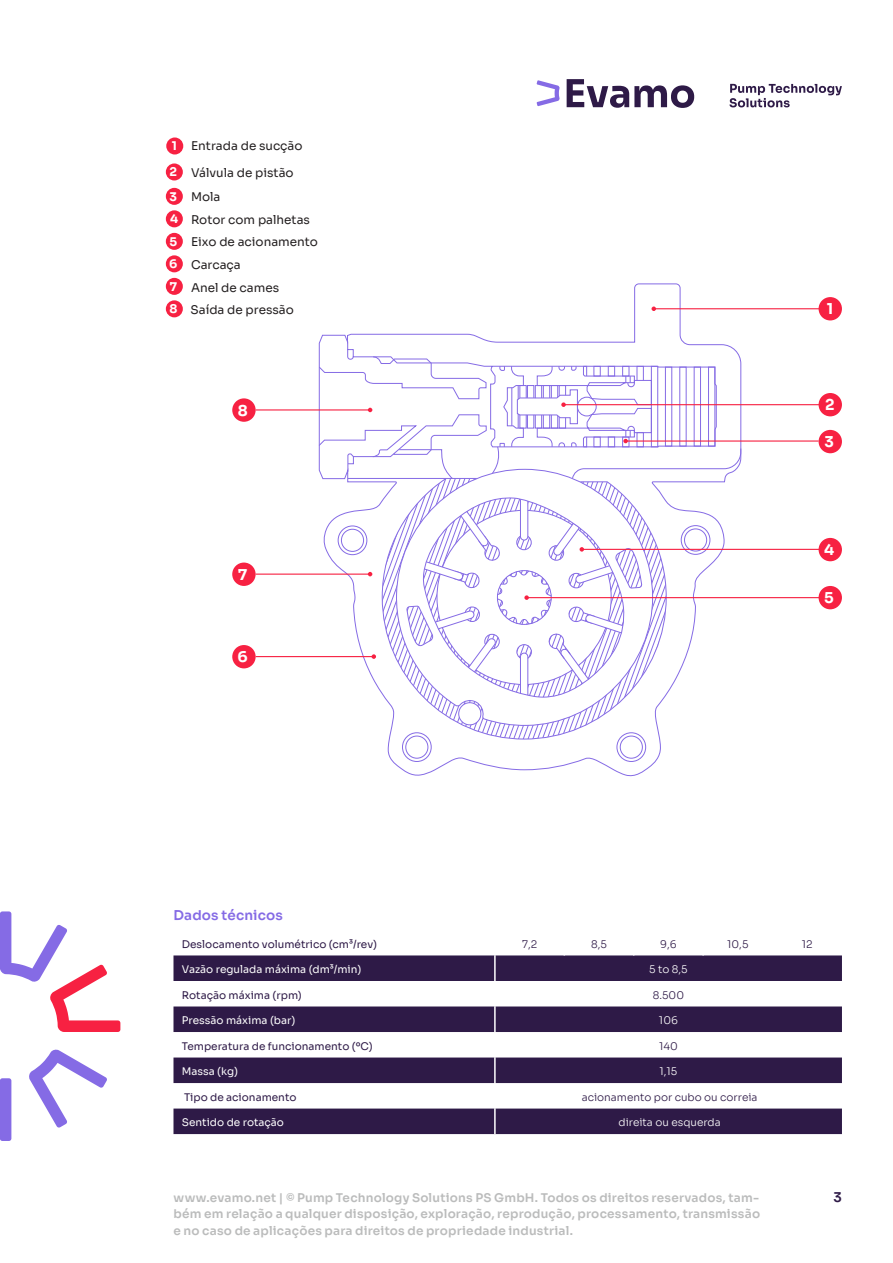
<style>
.page{position:relative;width:893px;height:1263px;background:#fff}
.page>*{position:absolute;margin:0;border:0;box-sizing:border-box;transform-origin:0 0}
.t1{font:700 15px "Sora";color:#fff}
.t2{font:600 13.5px "Sora";letter-spacing:.01em;color:#856be5}
.t3{font:600 13.5px "Sora";color:#2e1a47}
.t4{font:600 12px "Sora";letter-spacing:.015em;color:#bbbcbc}
.t5{font:12px "Sora";color:#231f20}
.t6{font:700 12px "Sora";color:#fff}
.t7{font:10.5px "Sora";color:#2e1a47}
.t8{font:10.5px "Sora";color:#fff}
.t9{font:300 10.5px "Sora";color:#2e1a47}
.t10{font:300 10.5px "Sora";color:#fff}
</style>
<div class="page">
<svg style="left:0;top:911px;width:120px;height:121px"></svg>
<svg style="left:29px;top:1049px;width:78px;height:79px"></svg>
<div style="left:0;top:1078px;width:11px;height:63px;background:#856be5;border-radius:3px"></div>
<svg style="left:567px;top:79px;width:127px;height:29px"></svg>
<svg style="left:729px;top:84px;width:113px;height:23px"></svg>
<svg style="left:537px;top:80px;width:23px;height:26px"></svg>
<svg style="left:173px;top:955px;width:669px;height:179px;fill:#2e1a47"></svg>
<hr style="left:494px;top:955px;width:2px;height:26px;background:#fff">
<hr style="left:494px;top:981px;width:2px;height:25px;background:#fff">
<hr style="left:494px;top:1006px;width:2px;height:26px;background:#fff">
<hr style="left:494px;top:1032px;width:2px;height:25px;background:#fff">
<hr style="left:494px;top:1057px;width:2px;height:26px;background:#fff">
<hr style="left:494px;top:1083px;width:2px;height:25px;background:#fff">
<hr style="left:494px;top:1108px;width:2px;height:26px;background:#fff">
<svg style="left:319px;top:283px;width:422px;height:494px"></svg>
<div style="left:341px;top:529px;width:23px;height:22px;border:1px solid #856be5;border-radius:50%"></div>
<div style="left:338px;top:526px;width:29px;height:29px;border:1px solid #856be5;border-radius:50%"></div>
<div style="left:406px;top:736px;width:22px;height:22px;border:1px solid #856be5;border-radius:50%"></div>
<div style="left:402px;top:733px;width:29px;height:29px;border:1px solid #856be5;border-radius:50%"></div>
<div style="left:620px;top:736px;width:22px;height:22px;border:1px solid #856be5;border-radius:50%"></div>
<div style="left:617px;top:733px;width:29px;height:29px;border:1px solid #856be5;border-radius:50%"></div>
<div style="left:684px;top:529px;width:23px;height:22px;border:1px solid #856be5;border-radius:50%"></div>
<div style="left:681px;top:525px;width:29px;height:29px;border:1px solid #856be5;border-radius:50%"></div>
<svg style="left:382px;top:479px;width:284px;height:260px"></svg>
<svg style="left:395px;top:479px;width:258px;height:247px"></svg>
<hr style="left:654px;top:308px;width:176px;height:1px;background:#f72142">
<svg style="left:651px;top:306px;width:5px;height:5px"></svg>
<hr style="left:256px;top:573px;width:114px;height:2px;background:#f72142">
<svg style="left:368px;top:572px;width:4px;height:4px"></svg>
<hr style="left:582px;top:549px;width:248px;height:1px;background:#f72142">
<hr style="left:527px;top:597px;width:303px;height:1px;background:#f72142">
<svg style="left:411px;top:487px;width:231px;height:219px"></svg>
<div style="left:819px;top:297px;width:23px;height:23px;background:#f72142;border-radius:50%"></div>
<div style="left:232px;top:562px;width:24px;height:24px;background:#f72142;border-radius:50%"></div>
<div style="left:819px;top:586px;width:23px;height:23px;background:#f72142;border-radius:50%"></div>
<div style="left:819px;top:538px;width:23px;height:23px;background:#f72142;border-radius:50%"></div>
<div style="left:166px;top:188px;width:17px;height:17px;background:#f72142;border-radius:50%"></div>
<div style="left:166px;top:210px;width:17px;height:17px;background:#f72142;border-radius:50%"></div>
<div style="left:166px;top:233px;width:17px;height:17px;background:#f72142;border-radius:50%"></div>
<div style="left:166px;top:137px;width:17px;height:17px;background:#f72142;border-radius:50%"></div>
<div style="left:166px;top:163px;width:17px;height:17px;background:#f72142;border-radius:50%"></div>
<hr style="left:626px;top:440px;width:193px;height:2px;background:#f72142">
<div style="left:819px;top:430px;width:23px;height:23px;background:#f72142;border-radius:50%"></div>
<hr style="left:256px;top:656px;width:118px;height:1px;background:#f72142">
<svg style="left:372px;top:654px;width:4px;height:5px"></svg>
<div style="left:232px;top:645px;width:24px;height:23px;background:#f72142;border-radius:50%"></div>
<hr style="left:256px;top:409px;width:114px;height:1px;background:#f72142">
<div style="left:232px;top:398px;width:24px;height:24px;background:#f72142;border-radius:50%"></div>
<hr style="left:564px;top:404px;width:266px;height:1px;background:#f72142">
<svg style="left:319px;top:341px;width:422px;height:138px"></svg>
<div style="left:819px;top:393px;width:23px;height:23px;background:#f72142;border-radius:50%"></div>
<div style="left:166px;top:255px;width:17px;height:17px;background:#f72142;border-radius:50%"></div>
<div style="left:166px;top:278px;width:17px;height:17px;background:#f72142;border-radius:50%"></div>
<div style="left:166px;top:300px;width:17px;height:17px;background:#f72142;border-radius:50%"></div>
<p class="t6" style="left:172px;top:136px;width:7px">1</p>
<p class="t6" style="left:170px;top:162px;width:9px">2</p>
<p class="t6" style="left:170px;top:187px;width:9px">3</p>
<p class="t6" style="left:170px;top:209px;width:10px">4</p>
<p class="t6" style="left:169px;top:232px;width:9px">5</p>
<p class="t5" style="left:191px;top:136px;width:113px">Entrada de sucção</p>
<p class="t5" style="left:191px;top:163px;width:104px">Válvula de pistão</p>
<p class="t5" style="left:191px;top:187px;width:31px">Mola</p>
<p class="t5" style="left:191px;top:210px;width:121px">Rotor com palhetas</p>
<p class="t5" style="left:191px;top:232px;width:129px">Eixo de acionamento</p>
<p class="t6" style="left:169px;top:254px;width:10px">6</p>
<p class="t5" style="left:191px;top:255px;width:51px">Carcaça</p>
<p class="t6" style="left:170px;top:277px;width:9px">7</p>
<p class="t5" style="left:191px;top:277px;width:90px">Anel de cames</p>
<p class="t6" style="left:169px;top:299px;width:10px">8</p>
<p class="t5" style="left:190px;top:300px;width:105px">Saída de pressão</p>
<p class="t1" style="left:827px;top:297px;width:8px">1</p>
<p class="t1" style="left:238px;top:398px;width:12px">8</p>
<p class="t1" style="left:825px;top:392px;width:11px">2</p>
<p class="t1" style="left:824px;top:429px;width:11px">3</p>
<p class="t1" style="left:238px;top:562px;width:11px">7</p>
<p class="t1" style="left:238px;top:644px;width:12px">6</p>
<p class="t1" style="left:824px;top:537px;width:12px">4</p>
<p class="t1" style="left:824px;top:585px;width:11px">5</p>
<p class="t2" style="left:173px;top:904px;width:111px">Dados técnicos</p>
<p class="t7" style="left:182px;top:935px;width:197px">Deslocamento volumétrico (cm³/rev)</p>
<p class="t9" style="left:522px;top:935px;width:17px">7,2</p>
<p class="t9" style="left:591px;top:935px;width:17px">8,5</p>
<p class="t9" style="left:660px;top:935px;width:18px">9,6</p>
<p class="t9" style="left:727px;top:935px;width:23px">10,5</p>
<p class="t9" style="left:802px;top:935px;width:12px">12</p>
<p class="t8" style="left:182px;top:961px;width:181px">Vazão regulada máxima (dm³/min)</p>
<p class="t10" style="left:649px;top:961px;width:40px">5 to 8,5</p>
<p class="t7" style="left:182px;top:986px;width:122px">Rotação máxima (rpm)</p>
<p class="t9" style="left:653px;top:986px;width:33px">8.500</p>
<p class="t8" style="left:182px;top:1012px;width:115px">Pressão máxima (bar)</p>
<p class="t10" style="left:659px;top:1012px;width:20px">106</p>
<p class="t7" style="left:182px;top:1037px;width:192px">Temperatura de funcionamento (ºC)</p>
<p class="t9" style="left:659px;top:1037px;width:20px">140</p>
<p class="t8" style="left:182px;top:1063px;width:58px">Massa (kg)</p>
<p class="t10" style="left:659px;top:1063px;width:19px">1,15</p>
<p class="t7" style="left:184px;top:1088px;width:114px">Tipo de acionamento</p>
<p class="t9" style="left:582px;top:1088px;width:177px">acionamento por cubo ou correia</p>
<p class="t8" style="left:182px;top:1114px;width:104px">Sentido de rotação</p>
<p class="t10" style="left:619px;top:1114px;width:104px">direita ou esquerda</p>
<p class="t4" style="left:173px;top:1187px;width:587px">www.evamo.net | © Pump Technology Solutions PS GmbH. Todos os direitos reservados, tam-</p>
<p class="t4" style="left:173px;top:1204px;width:588px">bém em relação a qualquer disposição, exploração, reprodução, processamento, transmissão</p>
<p class="t4" style="left:173px;top:1220px;width:401px">e no caso de aplicações para direitos de propriedade industrial.</p>
<p class="t3" style="left:833px;top:1186px;width:10px">3</p>
</div>
